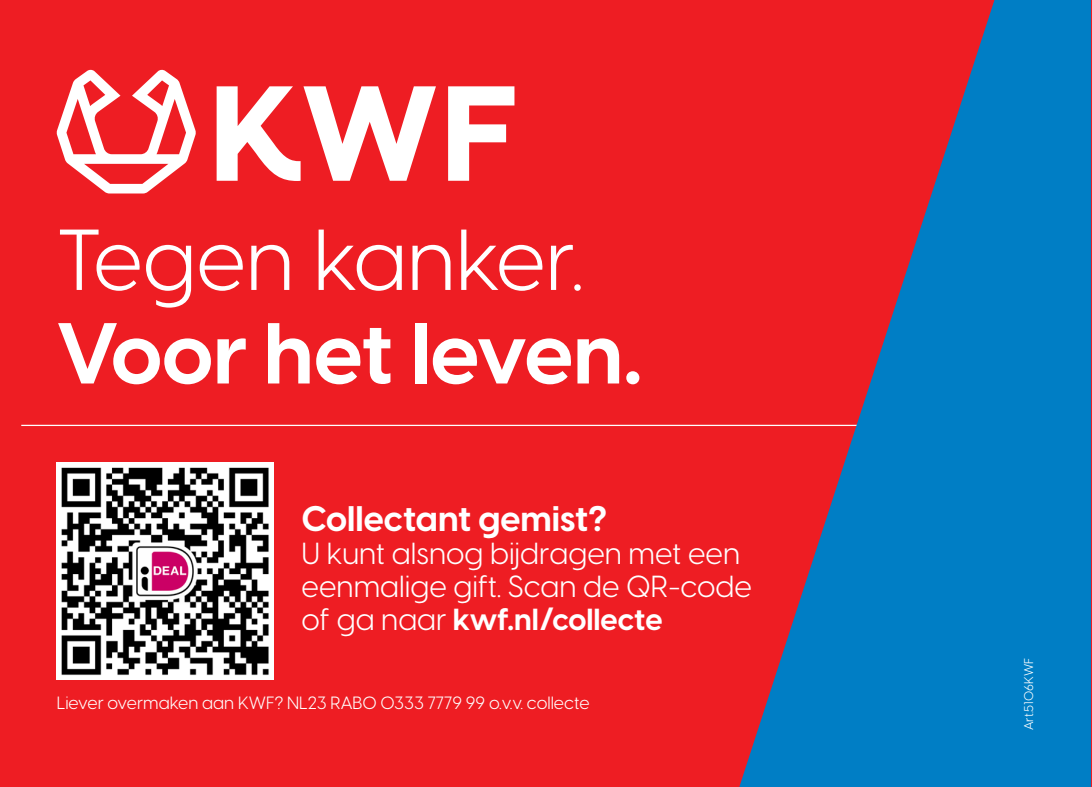
<style>
.page{position:relative;width:1092px;height:787px;background:#fff}
.page>*{position:absolute;margin:0;border:0;box-sizing:border-box;transform-origin:0 0}
.t1{font:700 85px "Visby CF";color:#fff}
.t2{font:85px "Visby CF";color:#fff}
.t3{font:700 35px "Visby CF";color:#fff}
.t4{font:30px "Visby CF";color:#fff}
.t5{font:700 30px "Visby CF";color:#fff}
.t6{font:17.5px "Visby CF";color:#fff}
.t7{font:12.5px "Visby CF";color:#fff}
.s1{font-weight:400}
</style>
<div class="page">
<div style="left:0;top:0;width:1091px;height:787px;background:#ee1d23"></div>
<img style="left:57px;top:462px;width:216px;height:217px">
<svg style="left:57px;top:70px;width:139px;height:123px"></svg>
<svg style="left:448px;top:86px;width:66px;height:95px"></svg>
<svg style="left:216px;top:86px;width:220px;height:95px"></svg>
<hr style="left:21px;top:425px;width:923px;height:1px;background:#fff">
<svg style="left:739px;top:0;width:351px;height:787px;fill:#007ec5"></svg>
<p class="t2" style="left:57px;top:196px;width:528px">Tegen kanker.</p>
<p class="t1" style="left:57px;top:288px;width:587px">Voor het leven.</p>
<p class="t3" style="left:301px;top:491px;width:306px">Collectant gemist?</p>
<p class="t4" style="left:301px;top:531px;width:440px">U kunt alsnog bijdragen met een</p>
<p class="t4" style="left:301px;top:564px;width:452px">eenmalige gift. Scan de QR-code</p>
<p class="t5" style="left:301px;top:596px;width:362px"><span class="s1">of ga naar</span> kwf.nl/collecte</p>
<p class="t6" style="left:57px;top:689px;width:534px">Liever overmaken aan KWF? NL23 RABO 0333 7779 99 o.v.v. collecte</p>
<p class="t7" style="left:1019px;top:730px;width:74px;rotate:-90deg">Art.5106KWF</p>
</div>
